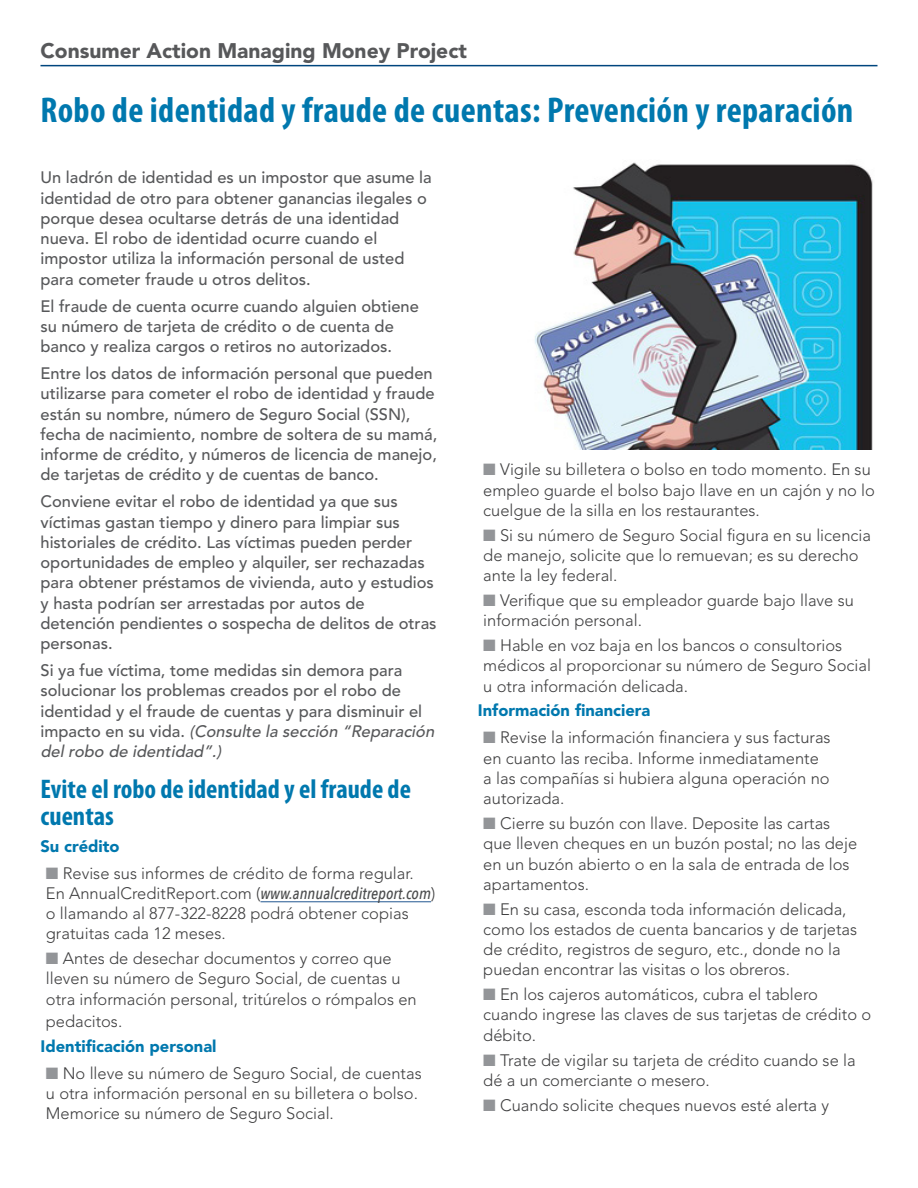
<style>
.page{position:relative;width:918px;height:1188px;background:#fff}
.page>*{position:absolute;margin:0;border:0;box-sizing:border-box;transform-origin:0 0}
.Big_head{font:700 condensed 36px "Myriad Pro";letter-spacing:.01em;color:#0078ae}
.Subheads{font:700 condensed 27px/27px "Myriad Pro";color:#0078ae}
.small_bold{font:900 21px "Avenir LT Std";color:#57585a}
.Bullets2{font:300 16.5px/20.2px "Avenir LT Std";color:#3e3e3f}
.Text{font:500 16.5px/20.2px "Avenir LT Std";color:#57585a}
.small_bold-2{font:900 16.5px "Avenir LT Std";color:#0078ae}
.s1{font-style:italic}
.s2{color:#939598}
.s3{font-family:"Avenir Next Condensed";font-weight:500;font-style:italic;color:#4b4c4d}
</style>
<div class="page">
<hr style="left:261px;top:901px;width:170px;height:1px;background:#3c6a9d">
<hr style="left:40px;top:65px;width:838px;height:1px;background:#00467e">
<img style="left:535px;top:162px;width:338px;height:288px">
<p class="small_bold" style="left:40px;top:38px;width:428px">Consumer Action Managing Money Project</p>
<p class="Big_head" style="left:40px;top:88px;width:814px">Robo de identidad y fraude de cuentas: Prevención y reparación</p>
<p class="Text" style="left:40px;top:168px;width:393px">Un ladrón de identidad es un impostor que asume la identidad de otro para obtener ganancias ilegales o porque desea ocultarse detrás de una identidad nueva. El robo de identidad ocurre cuando el impostor utiliza la información personal de usted para cometer fraude u otros delitos.</p>
<p class="Text" style="left:40px;top:296px;width:380px">El fraude de cuenta ocurre cuando alguien obtiene su número de tarjeta de crédito o de cuenta de banco y realiza cargos o retiros no autorizados.</p>
<p class="Text" style="left:40px;top:364px;width:398px">Entre los datos de información personal que pueden utilizarse para cometer el robo de identidad y fraude están su nombre, número de Seguro Social (SSN), fecha de nacimiento, nombre de soltera de su mamá, informe de crédito, y números de licencia de manejo, de tarjetas de crédito y de cuentas de banco.</p>
<p class="Text" style="left:40px;top:492px;width:398px">Conviene evitar el robo de identidad ya que sus víctimas gastan tiempo y dinero para limpiar sus historiales de crédito. Las víctimas pueden perder oportunidades de empleo y alquiler, ser rechazadas para obtener préstamos de vivienda, auto y estudios y hasta podrían ser arrestadas por autos de detención pendientes o sospecha de delitos de otras personas.</p>
<p class="Text" style="left:40px;top:661px;width:399px">Si ya fue víctima, tome medidas sin demora para solucionar los problemas creados por el robo de identidad y el fraude de cuentas y para disminuir el<br>i m p a ct o e n s u v i d a . <span class="s1">(Consulte la sección “Reparación del robo de identidad”.)</span></p>
<p class="Subheads" style="left:40px;top:774px;width:372px">Evite el robo de identidad y el fraude de cuentas</p>
<p class="small_bold-2" style="left:40px;top:836px;width:81px">Su crédito</p>
<p class="Bullets2" style="left:46px;top:863px;width:391px"><span class="s2">■</span> Revise sus informes de crédito de forma regular.<br>En AnnualCreditReport.com (<span class="s3">www.annualcreditreport.com</span>) o llamando al 877-322-8228 podrá obtener copias gratuitas cada 12 meses.</p>
<p class="Bullets2" style="left:46px;top:948px;width:372px"><span class="s2">■</span> Antes de desechar documentos y correo que lleven su número de Seguro Social, de cuentas u otra información personal, tritúrelos o rómpalos en</p>
<p class="Bullets2" style="left:46px;top:1011px;width:78px">pedacitos.</p>
<p class="small_bold-2" style="left:40px;top:1036px;width:178px">Identificación personal</p>
<p class="Bullets2" style="left:46px;top:1063px;width:377px"><span class="s2">■</span> No lleve su número de Seguro Social, de cuentas u otra información personal en su billetera o bolso.<br>Memorice su número de Seguro Social.</p>
<p class="Bullets2" style="left:483px;top:460px;width:393px"><span class="s2">■</span> Vigile su billetera o bolso en todo momento. En su empleo guarde el bolso bajo llave en un cajón y no lo cuelgue de la silla en los restaurantes.</p>
<p class="Bullets2" style="left:483px;top:525px;width:389px"><span class="s2">■</span> Si su número de Seguro Social figura en su licencia de manejo, solicite que lo remuevan; es su derecho ante la ley federal.</p>
<p class="Bullets2" style="left:483px;top:590px;width:372px"><span class="s2">■</span> Verifique que su empleador guarde bajo llave su información personal.</p>
<p class="Bullets2" style="left:483px;top:635px;width:389px"><span class="s2">■</span> Hable en voz baja en los bancos o consultorios médicos al proporcionar su número de Seguro Social u otra información delicada.</p>
<p class="small_bold-2" style="left:478px;top:701px;width:174px">Información financiera</p>
<p class="Bullets2" style="left:483px;top:728px;width:349px"><span class="s2">■</span> Revise la información financiera y sus facturas en cuanto las reciba. Informe inmediatamente a las compañías si hubiera alguna operación no autorizada.</p>
<p class="Bullets2" style="left:483px;top:813px;width:375px"><span class="s2">■</span> Cierre su buzón con llave. Deposite las cartas que lleven cheques en un buzón postal; no las deje en un buzón abierto o en la sala de entrada de los apartamentos.</p>
<p class="Bullets2" style="left:483px;top:899px;width:375px"><span class="s2">■</span> En su casa, esconda toda información delicada, como los estados de cuenta bancarios y de tarjetas de crédito, registros de seguro, etc., donde no la puedan encontrar las visitas o los obreros.</p>
<p class="Bullets2" style="left:483px;top:984px;width:389px"><span class="s2">■</span> En los cajeros automáticos, cubra el tablero cuando ingrese las claves de sus tarjetas de crédito o débito.</p>
<p class="Bullets2" style="left:483px;top:1050px;width:374px"><span class="s2">■</span> Trate de vigilar su tarjeta de crédito cuando se la dé a un comerciante o mesero.</p>
<p class="Bullets2" style="left:483px;top:1095px;width:347px"><span class="s2">■</span> Cuando solicite cheques nuevos esté alerta y</p>
</div>
